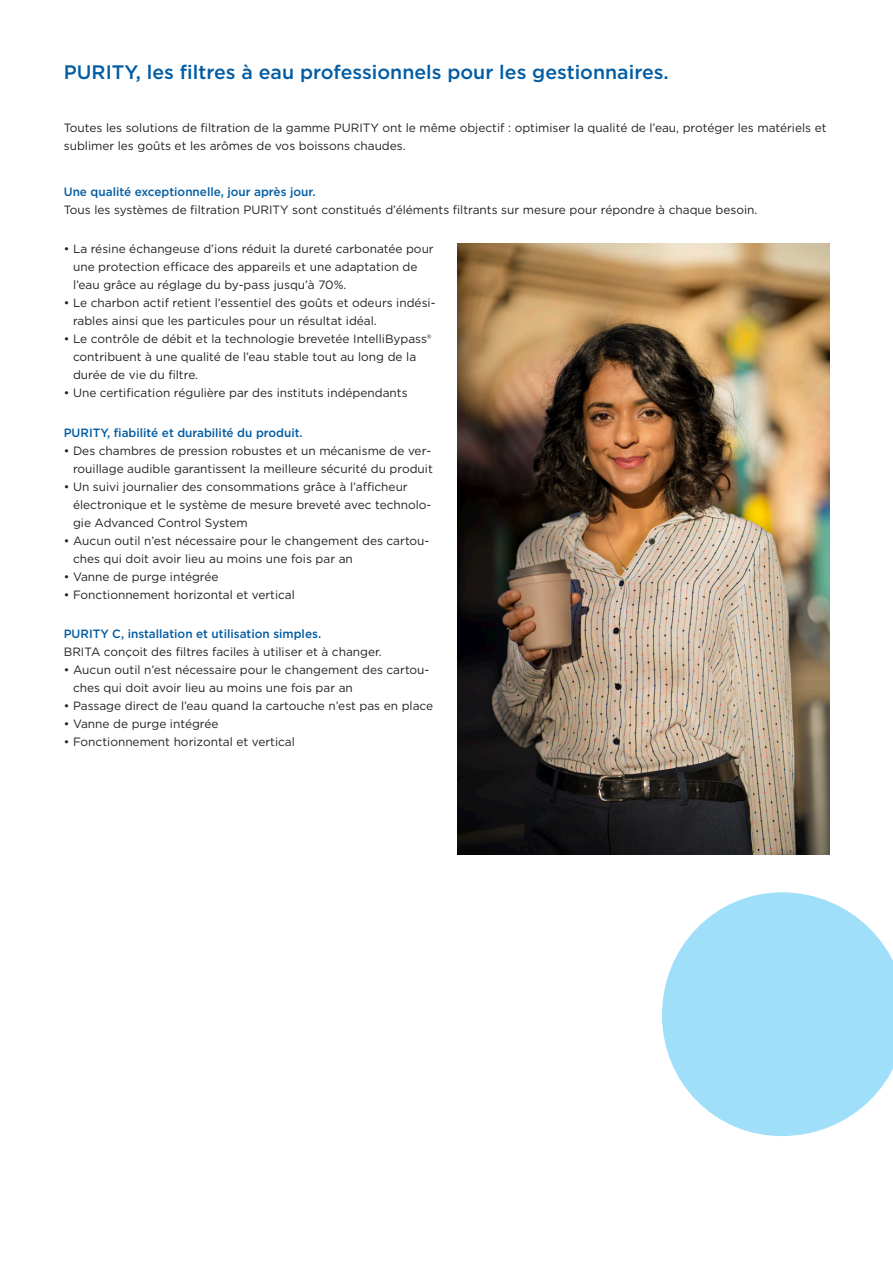
<style>
.page{position:relative;width:893px;height:1263px;background:#fff}
.page>*{position:absolute;margin:0;border:0;box-sizing:border-box;transform-origin:0 0}
.t1{font:500 19.5px "Gotham";color:#015ca3}
.t2{font:12px/18px "Gotham";color:#231f20}
.t3{font:500 12px "Gotham";color:#015ca3}
</style>
<div class="page">
<svg style="left:662px;top:892px;width:231px;height:244px;fill:#9fdff9"></svg>
<img style="left:457px;top:244px;width:372px;height:610px">
<h1 class="t1" style="left:64px;top:60px;width:607px">PURITY, les filtres à eau professionnels pour les gestionnaires.</h1>
<p class="t2" style="left:64px;top:118px;width:764px">Toutes les solutions de filtration de la gamme PURITY ont le même objectif : optimiser la qualité de l’eau, protéger les matériels et sublimer les goûts et les arômes de vos boissons chaudes.</p>
<p class="t3" style="left:64px;top:184px;width:253px">Une qualité exceptionnelle, jour après jour.</p>
<p class="t2" style="left:64px;top:200px;width:695px">Tous les systèmes de filtration PURITY sont constitués d’éléments filtrants sur mesure pour répondre à chaque besoin.</p>
<p class="t2" style="left:73px;top:240px;width:362px;text-indent:-9px">• La résine échangeuse d’ions réduit la dureté carbonatée pour une protection efficace des appareils et une adaptation de l’eau grâce au réglage du by-pass jusqu’à 70%.</p>
<p class="t2" style="left:73px;top:294px;width:364px;text-indent:-9px">• Le charbon actif retient l’essentiel des goûts et odeurs indési&shy;rables ainsi que les particules pour un résultat idéal.</p>
<p class="t2" style="left:73px;top:330px;width:360px;text-indent:-9px">• Le contrôle de débit et la technologie brevetée IntelliBypass® contribuent à une qualité de l’eau stable tout au long de la durée de vie du filtre.</p>
<p class="t2" style="left:64px;top:384px;width:345px">• Une certification régulière par des instituts indépendants</p>
<p class="t3" style="left:64px;top:425px;width:241px">PURITY, fiabilité et durabilité du produit.</p>
<p class="t2" style="left:64px;top:441px;width:371px;text-align:right">• Des chambres de pression robustes et un mécanisme de ver&shy;rouillage audible garantissent la meilleure sécurité du produit</p>
<p class="t2" style="left:73px;top:477px;width:360px;text-indent:-9px">• Un suivi journalier des consommations grâce à l’afficheur électronique et le système de mesure breveté avec technolo&shy;gie Advanced Control System</p>
<p class="t2" style="left:73px;top:531px;width:358px;text-indent:-9px">• Aucun outil n’est nécessaire pour le changement des cartou&shy;ches qui doit avoir lieu au moins une fois par an</p>
<p class="t2" style="left:64px;top:567px;width:156px">• Vanne de purge intégrée</p>
<p class="t2" style="left:64px;top:585px;width:233px">• Fonctionnement horizontal et vertical</p>
<p class="t3" style="left:64px;top:626px;width:259px">PURITY C, installation et utilisation simples.</p>
<p class="t2" style="left:64px;top:643px;width:319px">BRITA conçoit des filtres faciles à utiliser et à changer.</p>
<p class="t2" style="left:73px;top:661px;width:358px;text-indent:-9px">• Aucun outil n’est nécessaire pour le changement des cartou&shy;ches qui doit avoir lieu au moins une fois par an</p>
<p class="t2" style="left:64px;top:697px;width:371px">• Passage direct de l’eau quand la cartouche n’est pas en place</p>
<p class="t2" style="left:64px;top:715px;width:156px">• Vanne de purge intégrée</p>
<p class="t2" style="left:64px;top:733px;width:233px">• Fonctionnement horizontal et vertical</p>
</div>
